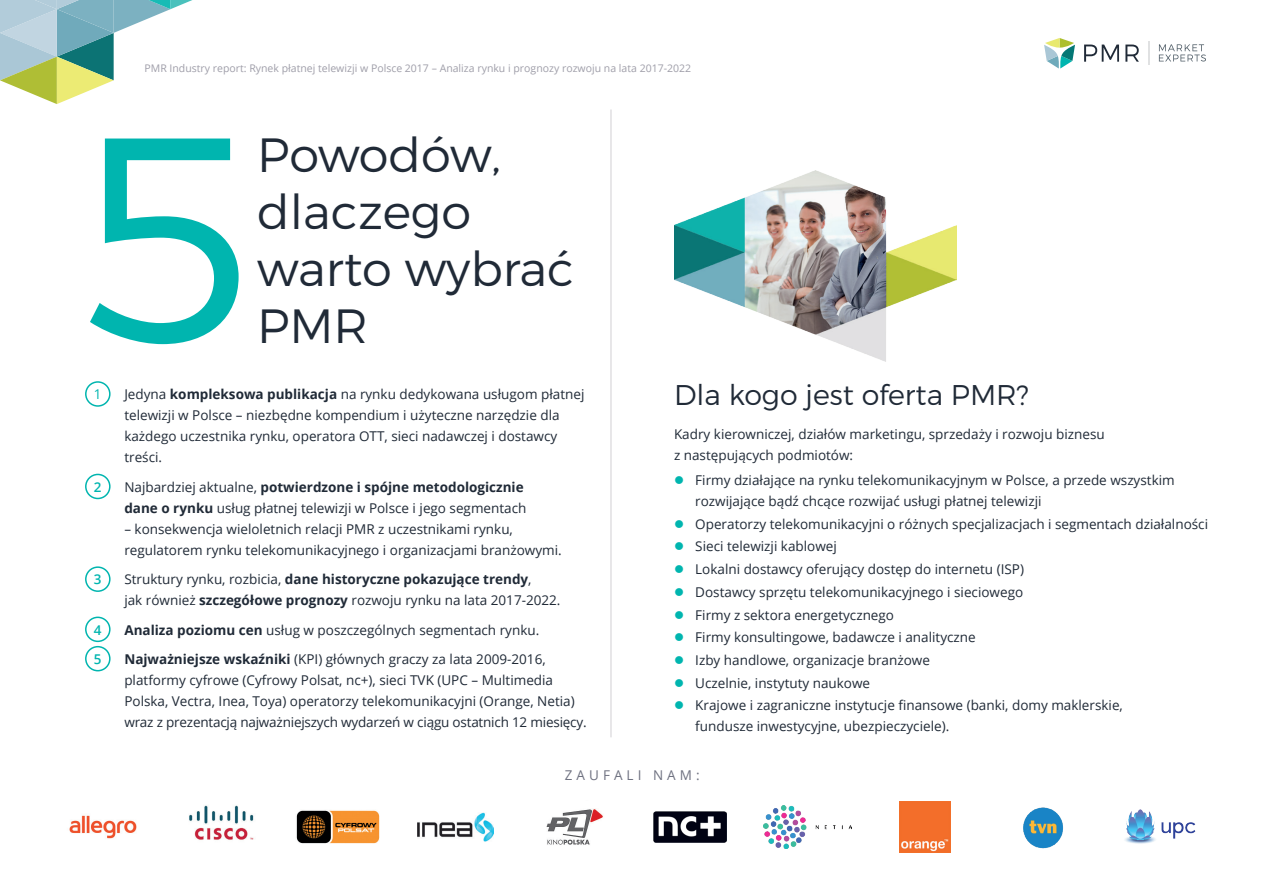
<style>
.page{position:relative;width:1263px;height:893px;background:#fff}
.page>*{position:absolute;margin:0;border:0;box-sizing:border-box;transform-origin:0 0}
.t1{font:300 292.5px "Montserrat";color:#00b5af}
.t2{font:300 48px/57px "Montserrat";color:#202a37}
.t3{font:300 28.5px "Montserrat";color:#202a37}
.t4{font:13.5px/21px "Open Sans";color:#202a37}
.t5{font:13.5px "Open Sans";letter-spacing:.3em;color:#6f7281}
.t6{font:600 13.5px/29.4px "Open Sans";color:#00b5af}
.t7{font:13.5px "Open Sans";color:#00b5af}
.t8{font:10.5px "Open Sans";color:#9f9ea9}
.s1{font-weight:700}
</style>
<div class="page">
<svg style="left:0;top:0;width:192px;height:104px"></svg>
<svg style="left:1084px;top:45px;width:35px;height:17px"></svg>
<svg style="left:1125px;top:45px;width:14px;height:17px"></svg>
<svg style="left:1148px;top:41px;width:1px;height:23px"></svg>
<svg style="left:1044px;top:38px;width:31px;height:31px"></svg>
<svg style="left:1159px;top:44px;width:47px;height:17px"></svg>
<img style="left:69px;top:815px;width:68px;height:24px">
<img style="left:189px;top:805px;width:65px;height:35px">
<img style="left:296px;top:810px;width:84px;height:34px">
<img style="left:417px;top:813px;width:77px;height:28px">
<img style="left:546px;top:809px;width:57px;height:36px">
<img style="left:654px;top:811px;width:73px;height:32px">
<img style="left:763px;top:805px;width:89px;height:44px">
<img style="left:899px;top:801px;width:51px;height:51px">
<img style="left:1023px;top:807px;width:40px;height:42px">
<img style="left:1125px;top:809px;width:71px;height:35px">
<hr style="left:610px;top:109px;width:2px;height:628px;background:#e0dfe2">
<img style="left:674px;top:170px;width:282px;height:191px">
<div style="left:85px;top:381px;width:26px;height:26px;border:2px solid #00b5af;border-radius:50%"></div>
<div style="left:85px;top:474px;width:26px;height:25px;border:2px solid #00b5af;border-radius:50%"></div>
<div style="left:85px;top:566px;width:26px;height:26px;border:2px solid #00b5af;border-radius:50%"></div>
<div style="left:85px;top:617px;width:26px;height:25px;border:2px solid #00b5af;border-radius:50%"></div>
<div style="left:85px;top:646px;width:26px;height:25px;border:2px solid #00b5af;border-radius:50%"></div>
<p class="t8" style="left:145px;top:61px;width:548px">PMR Industry report: Rynek płatnej telewizji w Polsce 2017 – Analiza rynku i prognozy rozwoju na lata 2017-2022</p>
<h1 class="t1" style="left:77px;top:61px;width:182px">5</h1>
<h2 class="t2" style="left:257px;top:125px;width:318px">Powodów, dlaczego warto wybrać<br>PMR</h2>
<p class="t7" style="left:94px;top:385px;width:9px">1</p>
<p class="t6" style="left:94px;top:472px;width:9px">2</p>
<p class="t6" style="left:94px;top:564px;width:9px">3</p>
<p class="t6" style="left:94px;top:615px;width:9px">4<br>5</p>
<p class="t4" style="left:124px;top:383px;width:462px">Jedyna <span class="s1">kompleksowa publikacja</span> na rynku dedykowana usługom płatnej telewizji w Polsce – niezbędne kompendium i użyteczne narzędzie dla każdego uczestnika rynku, operatora OTT, sieci nadawczej i dostawcy treści.</p>
<p class="t4" style="left:124px;top:476px;width:404px">Najbardziej aktualne, <span class="s1">potwierdzone i spójne metodologicznie dane o rynku</span> usług płatnej telewizji w Polsce i jego segmentach</p>
<p class="t4" style="left:124px;top:518px;width:439px">– konsekwencja wieloletnich relacji PMR z uczestnikami rynku, regulatorem rynku telekomunikacyjnego i organizacjami branżowymi.</p>
<p class="t4" style="left:124px;top:568px;width:438px">Struktury rynku, rozbicia, <span class="s1">dane historyczne pokazujące trendy</span>,<br>jak również <span class="s1">szczegółowe prognozy</span> rozwoju rynku na lata 2017-2022.</p>
<p class="t4" style="left:124px;top:615px;width:423px;line-height:29.5px"><span class="s1">Analiza poziomu cen</span> usług w poszczególnych segmentach rynku.<br><span class="s1">Najważniejsze wskaźniki</span> (KPI) głównych graczy za lata 2009-2016,</p>
<p class="t4" style="left:124px;top:669px;width:464px">platformy cyfrowe (Cyfrowy Polsat, nc+), sieci TVK (UPC – Multimedia<br>Polska, Vectra, Inea, Toya) operatorzy telekomunikacyjni (Orange, Netia) wraz z prezentacją najważniejszych wydarzeń w ciągu ostatnich 12 miesięcy.</p>
<h3 class="t3" style="left:674px;top:377px;width:356px">Dla kogo jest oferta PMR?</h3>
<p class="t4" style="left:674px;top:423px;width:432px">Kadry kierowniczej, działów marketingu, sprzedaży i rozwoju biznesu z następujących podmiotów:</p>
<p class="t4" style="left:695px;top:469px;width:481px">Firmy działające na rynku telekomunikacyjnym w Polsce, a przede wszystkim rozwijające bądź chcące rozwijać usługi płatnej telewizji</p>
<p class="t4" style="left:695px;top:512px;width:514px;line-height:22.6px">Operatorzy telekomunikacyjni o różnych specjalizacjach i segmentach działalności Sieci telewizji kablowej<br>Lokalni dostawcy oferujący dostęp do internetu (ISP)<br>Dostawcy sprzętu telekomunikacyjnego i sieciowego<br>Firmy z sektora energetycznego<br>Firmy konsultingowe, badawcze i analityczne<br>Izby handlowe, organizacje branżowe<br>Uczelnie, instytuty naukowe<br>Krajowe i zagraniczne instytucje finansowe (banki, domy maklerskie,</p>
<p class="t4" style="left:695px;top:716px;width:255px">fundusze inwestycyjne, ubezpieczyciele).</p>
<p class="t5" style="left:565px;top:766px;width:136px">ZAUFALI NAM:</p>
</div>
